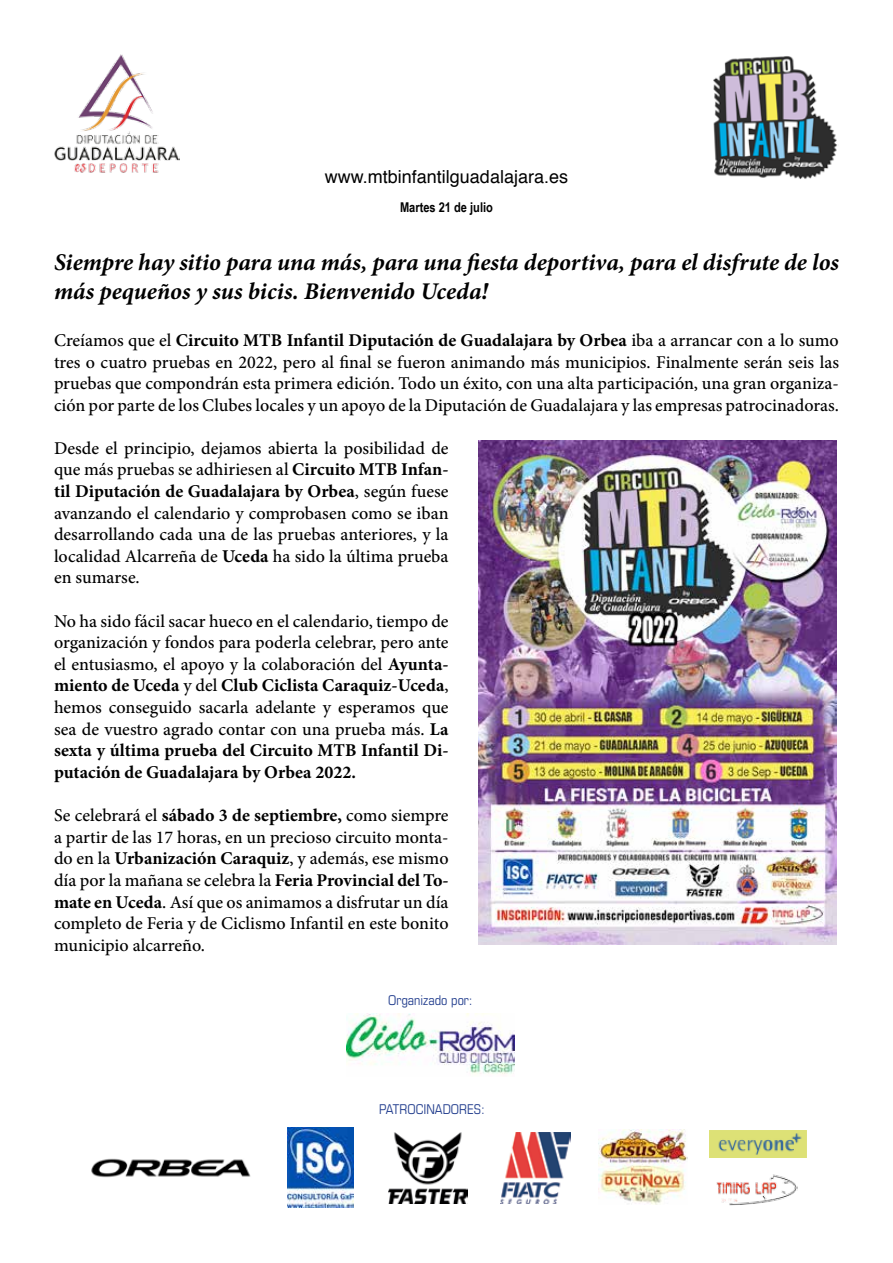
<style>
.page{position:relative;width:893px;height:1263px;background:#fff}
.page>*{position:absolute;margin:0;border:0;box-sizing:border-box;transform-origin:0 0}
.t1{font:italic 700 24px/28.8px "Minion Pro";color:#000}
.t2{font:500 18px/21.6px "Minion Pro";color:#000;text-align:justify}
.t3{font:18px "Helvetica";color:#000}
.t4{font:condensed 13.5px "Eurostile";color:#25408f}
.t5{font:700 13.5px "Arial Narrow";color:#000}
.s1{font-weight:700}
</style>
<div class="page">
<img style="left:713px;top:56px;width:124px;height:123px">
<img style="left:54px;top:54px;width:125px;height:119px">
<img style="left:346px;top:1013px;width:169px;height:61px">
<img style="left:389px;top:1132px;width:79px;height:71px">
<img style="left:287px;top:1128px;width:67px;height:80px">
<img style="left:500px;top:1132px;width:71px;height:71px">
<img style="left:599px;top:1129px;width:88px;height:76px">
<img style="left:709px;top:1130px;width:97px;height:27px">
<img style="left:716px;top:1174px;width:81px;height:31px">
<img style="left:91px;top:1158px;width:160px;height:20px">
<img style="left:479px;top:441px;width:357px;height:504px">
<p class="t3" style="left:325px;top:163px;width:245px">www.mtbinfantilguadalajara.es</p>
<p class="t5" style="left:400px;top:197px;width:94px">Martes 21 de julio</p>
<h1 class="t1" style="left:54px;top:248px;width:787px">Siempre hay sitio para una más, para una fiesta deportiva, para el disfrute de los más pequeños y sus bicis. Bienvenido Uceda!</h1>
<p class="t2" style="left:54px;top:330px;width:787px">Creíamos que el <span class="s1">Circuito MTB Infantil Diputación de Guadalajara by Orbea</span> iba a arrancar con a lo sumo tres o cuatro pruebas en 2022, pero al final se fueron animando más municipios. Finalmente serán seis las pruebas que compondrán esta primera edición. Todo un éxito, con una alta participación, una gran organiza&shy;ción por parte de los Clubes locales y un apoyo de la Diputación de Guadalajara y las empresas patrocinadoras.</p>
<p class="t2" style="left:54px;top:437px;width:396px">Desde el principio, dejamos abierta la posibilidad de que más pruebas se adhiriesen al <span class="s1">Circuito MTB Infan&shy;til Diputación de Guadalajara by Orbea</span>, según fuese avanzando el calendario y comprobasen como se iban desarrollando cada una de las pruebas anteriores, y la localidad Alcarreña de <span class="s1">Uceda</span> ha sido la última prueba en sumarse.</p>
<p class="t2" style="left:54px;top:610px;width:396px">No ha sido fácil sacar hueco en el calendario, tiempo de organización y fondos para poderla celebrar, pero ante el entusiasmo, el apoyo y la colaboración del <span class="s1">Ayunta&shy;miento de Uceda</span> y del <span class="s1">Club Ciclista Caraquiz-Uceda</span>, hemos conseguido sacarla adelante y esperamos que sea de vuestro agrado contar con una prueba más. <span class="s1">La sexta y última prueba del Circuito MTB Infantil Di&shy;putación de Guadalajara by Orbea 2022.</span></p>
<p class="t2" style="left:54px;top:804px;width:396px">Se celebrará el <span class="s1">sábado 3 de septiembre,</span> como siempre a partir de las 17 horas, en un precioso circuito monta&shy;do en la <span class="s1">Urbanización Caraquiz</span>, y además, ese mismo día por la mañana se celebra la <span class="s1">Feria Provincial del To&shy;mate en Uceda</span>. Así que os animamos a disfrutar un día completo de Feria y de Ciclismo Infantil en este bonito municipio alcarreño.</p>
<p class="t4" style="left:388px;top:992px;width:86px">Organizado por:</p>
<p class="t4" style="left:379px;top:1101px;width:107px">PATROCINADORES:</p>
</div>
